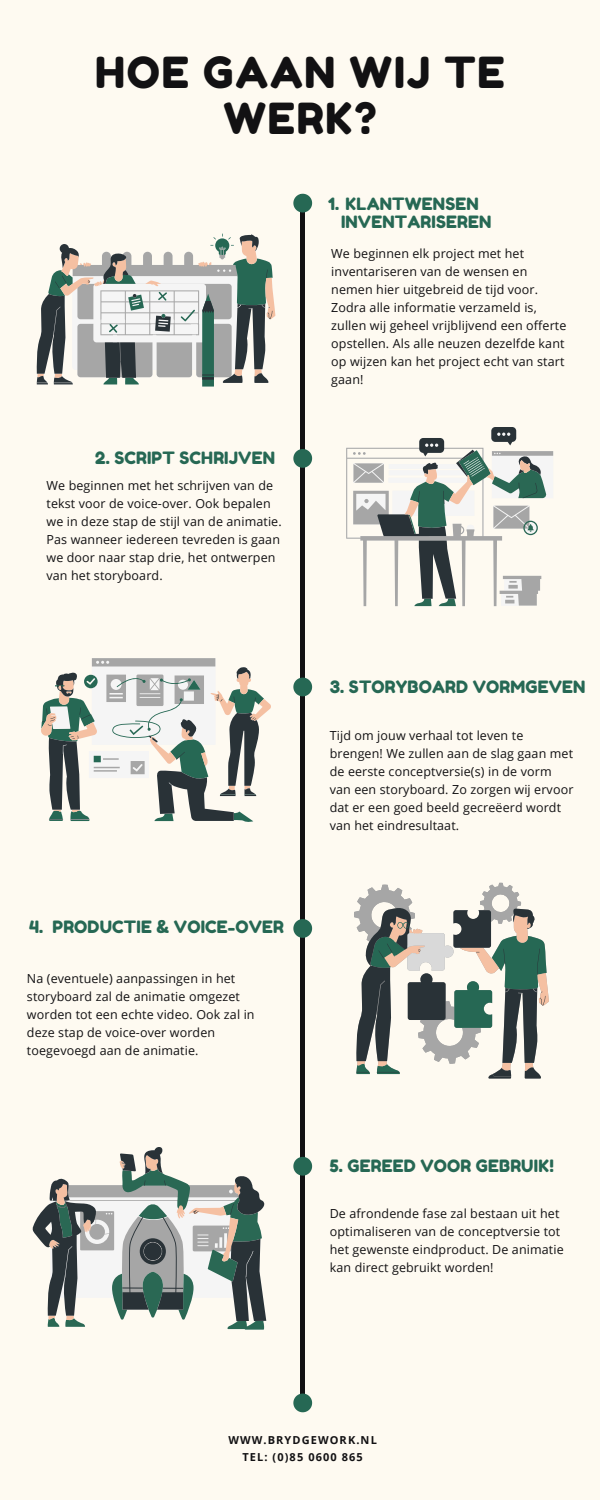
<style>
.page{position:relative;width:600px;height:1500px;background:#fefaf1}
.page>*{position:absolute;margin:0;border:0;box-sizing:border-box;transform-origin:0 0}
.t1{font:42.8px/45.8px "Fredoka One";letter-spacing:.04em;color:#121113;text-align:center}
.t2{font:17px/18px "Fredoka One";letter-spacing:.01em;color:#266854}
.t3{font:12.5px/18px "Open Sans";letter-spacing:.01em;color:#121113}
.t4{font:700 11px/16.7px "Open Sans";letter-spacing:.1em;color:#121113;text-align:center}
</style>
<div class="page">
<hr style="left:301px;top:194px;width:3px;height:1208px;background:#121113">
<svg style="left:293px;top:194px;width:19px;height:18px"></svg>
<svg style="left:293px;top:449px;width:19px;height:19px"></svg>
<svg style="left:293px;top:678px;width:19px;height:18px"></svg>
<svg style="left:293px;top:919px;width:19px;height:19px"></svg>
<svg style="left:293px;top:1157px;width:19px;height:19px"></svg>
<svg style="left:293px;top:1394px;width:19px;height:18px"></svg>
<svg style="left:41px;top:658px;width:230px;height:164px"></svg>
<svg style="left:354px;top:883px;width:195px;height:196px"></svg>
<svg style="left:48px;top:1321px;width:216px;height:9px"></svg>
<svg style="left:32px;top:1147px;width:235px;height:174px"></svg>
<svg style="left:346px;top:427px;width:207px;height:179px"></svg>
<svg style="left:36px;top:234px;width:239px;height:153px"></svg>
<h1 class="t1" style="left:95px;top:50px;width:411px">HOE GAAN WIJ TE<br>WERK?</h1>
<h2 class="t2" style="left:95px;top:449px;width:181px">2. SCRIPT SCHRIJVEN</h2>
<p class="t3" style="left:46px;top:476px;width:237px">We beginnen met het schrijven van de tekst voor de voice-over. Ook bepalen we in deze stap de stijl van de animatie.<br>Pas wanneer iedereen tevreden is gaan we door naar stap drie, het ontwerpen van het storyboard.</p>
<h2 class="t2" style="left:29px;top:918px;width:256px">4. PRODUCTIE &amp; VOICE-OVER</h2>
<p class="t3" style="left:27px;top:969px;width:229px">Na (eventuele) aanpassingen in het storyboard zal de animatie omgezet worden tot een echte video. Ook zal in deze stap de voice-over worden toegevoegd aan de animatie.</p>
<h2 class="t2" style="left:341px;top:194px;width:152px;text-indent:-13px">1. KLANTWENSEN<br>INVENTARISEREN</h2>
<p class="t3" style="left:331px;top:245px;width:237px">We beginnen elk project met het inventariseren van de wensen en nemen hier uitgebreid de tijd voor.<br>Zodra alle informatie verzameld is, zullen wij geheel vrijblijvend een offerte opstellen. Als alle neuzen dezelfde kant op wijzen kan het project echt van start gaan!</p>
<h2 class="t2" style="left:330px;top:678px;width:257px">3. STORYBOARD VORMGEVEN</h2>
<p class="t3" style="left:330px;top:726px;width:245px">Tijd om jouw verhaal tot leven te brengen! We zullen aan de slag gaan met de eerste conceptversie(s) in de vorm van een storyboard. Zo zorgen wij ervoor dat er een goed beeld gecreëerd wordt van het eindresultaat.</p>
<h2 class="t2" style="left:330px;top:1157px;width:226px">5. GEREED VOOR GEBRUIK!</h2>
<p class="t3" style="left:330px;top:1204px;width:236px">De afrondende fase zal bestaan uit het optimaliseren van de conceptversie tot het gewenste eindproduct. De animatie kan direct gebruikt worden!</p>
<p class="t4" style="left:228px;top:1432px;width:150px">WWW.BRYDGEWORK.NL<br>TEL: (0)85 0600 865</p>
</div>
